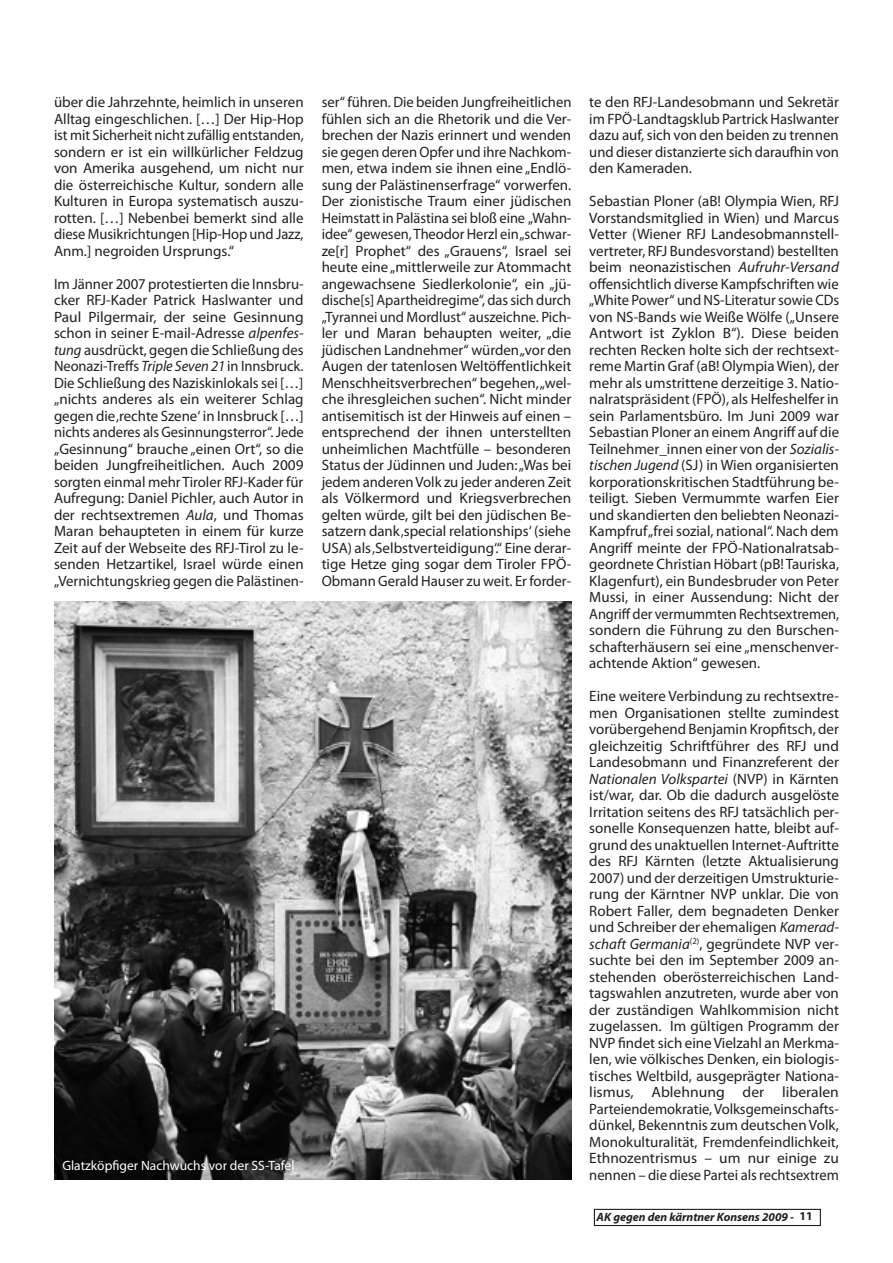
<style>
.page{position:relative;width:893px;height:1263px;background:#fff}
.page>*{position:absolute;margin:0;border:0;box-sizing:border-box;transform-origin:0 0}
.t1{font:15px/16.5px "Myriad Pro";color:#231f20;text-align:justify}
.t2{font:13.5px "Myriad Pro";color:#fff}
.t3{font:italic 700 12px "Myriad Pro";color:#231f20}
.s1{font-style:italic}
.s2{font-style:normal}
</style>
<div class="page">
<div style="left:594px;top:1209px;width:227px;height:17px;border:1px solid #231f20"></div>
<img style="left:54px;top:602px;width:517px;height:578px">
<p class="t1" style="left:54px;top:94px;width:251px">über die Jahrzehnte, heimlich in unseren Alltag eingeschlichen. […] Der Hip-Hop ist mit Sicherheit nicht zufällig entstanden, sondern er ist ein willkürlicher Feldzug von Amerika ausgehend, um nicht nur die österreichische Kultur, sondern alle Kulturen in Europa systematisch auszu&shy;rotten. […] Nebenbei bemerkt sind alle diese Musikrichtungen [Hip-Hop und Jazz, Anm.] negroiden Ursprungs.“</p>
<p class="t1" style="left:54px;top:275px;width:251px">Im Jänner 2007 protestierten die Innsbru&shy;cker RFJ-Kader Patrick Haslwanter und Paul Pilgermair, der seine Gesinnung schon in seiner E-mail-Adresse <span class="s1">alpenfes&shy;tung</span> ausdrückt, gegen die Schließung des Neonazi-Treffs <span class="s1">Triple Seven 21</span> in Innsbruck.<br>Die Schließung des Naziskinlokals sei […] „nichts anderes als ein weiterer Schlag gegen die ‚rechte Szene‘ in Innsbruck […] nichts anderes als Gesinnungsterror“. Jede „Gesinnung“ brauche „einen Ort“, so die beiden Jungfreiheitlichen. Auch 2009 sorgten einmal mehr Tiroler RFJ-Kader für Aufregung: Daniel Pichler, auch Autor in der rechtsextremen <span class="s1">Aula</span>, und Thomas Maran behaupteten in einem für kurze Zeit auf der Webseite des RFJ-Tirol zu le&shy;senden Hetzartikel, Israel würde einen „Vernichtungskrieg gegen die Palästinen-</p>
<p class="t2" style="left:62px;top:1157px;width:234px">Glatzköpfiger Nachwuchs vor der SS-Tafel</p>
<p class="t1" style="left:322px;top:94px;width:251px">ser“ führen. Die beiden Jungfreiheitlichen fühlen sich an die Rhetorik und die Ver&shy;brechen der Nazis erinnert und wenden sie gegen deren Opfer und ihre Nachkom&shy;men, etwa indem sie ihnen eine „Endlö&shy;sung der Palästinenserfrage“ vorwerfen.<br>Der zionistische Traum einer jüdischen Heimstatt in Palästina sei bloß eine „Wahn&shy;idee“ gewesen, Theodor Herzl ein „schwar&shy;ze[r] Prophet“ des „Grauens“, Israel sei heute eine „mittlerweile zur Atommacht angewachsene Siedlerkolonie“, ein „jü&shy;dische[s] Apartheidregime“, das sich durch „Tyrannei und Mordlust“ auszeichne. Pich&shy;ler und Maran behaupten weiter, „die jüdischen Landnehmer“ würden „vor den Augen der tatenlosen Weltöffentlichkeit Menschheitsverbrechen“ begehen, „wel&shy;che ihresgleichen suchen“. Nicht minder antisemitisch ist der Hinweis auf einen – entsprechend der ihnen unterstellten unheimlichen Machtfülle – besonderen Status der Jüdinnen und Juden: „Was bei jedem anderen Volk zu jeder anderen Zeit als Völkermord und Kriegsverbrechen gelten würde, gilt bei den jüdischen Be&shy;satzern dank ‚special relationships‘ (siehe USA) als ‚Selbstverteidigung‘.“ Eine derar&shy;tige Hetze ging sogar dem Tiroler FPÖ-Obmann Gerald Hauser zu weit. Er forder-</p>
<p class="t1" style="left:589px;top:94px;width:251px">te den RFJ-Landesobmann und Sekretär im FPÖ-Landtagsklub Partrick Haslwanter dazu auf, sich von den beiden zu trennen und dieser distanzierte sich daraufhin von den Kameraden.</p>
<p class="t1" style="left:589px;top:193px;width:251px">Sebastian Ploner (aB! Olympia Wien, RFJ Vorstandsmitglied in Wien) und Marcus Vetter (Wiener RFJ Landesobmannstell&shy;vertreter, RFJ Bundesvorstand) bestellten beim neonazistischen <span class="s1">Aufruhr-Versand </span>offensichtlich diverse Kampfschriften wie „White Power“ und NS-Literatur sowie CDs von NS-Bands wie Weiße Wölfe („Unsere Antwort ist Zyklon B“). Diese beiden rechten Recken holte sich der rechtsext&shy;reme Martin Graf (aB! Olympia Wien), der mehr als umstrittene derzeitige 3. Natio&shy;nalratspräsident (FPÖ), als Helfeshelfer in sein Parlamentsbüro. Im Juni 2009 war Sebastian Ploner an einem Angriff auf die Teilnehmer_innen einer von der <span class="s1">Sozialis&shy;tischen Jugend</span> (SJ) in Wien organisierten korporationskritischen Stadtführung be&shy;teiligt. Sieben Vermummte warfen Eier und skandierten den beliebten Neonazi-Kampfruf „frei sozial, national“. Nach dem Angriff meinte der FPÖ-Nationalratsab&shy;geordnete Christian Höbart (pB! Tauriska, Klagenfurt), ein Bundesbruder von Peter Mussi, in einer Aussendung: Nicht der Angriff der vermummten Rechtsextremen, sondern die Führung zu den Burschen&shy;schafterhäusern sei eine „menschenver&shy;achtende Aktion“ gewesen.</p>
<p class="t1" style="left:589px;top:688px;width:251px">Eine weitere Verbindung zu rechtsextre&shy;men Organisationen stellte zumindest vorübergehend Benjamin Kropfitsch, der gleichzeitig Schriftführer des RFJ und Landesobmann und Finanzreferent der <span class="s1">Nationalen Volkspartei</span> (NVP) in Kärnten ist/war, dar. Ob die dadurch ausgelöste Irritation seitens des RFJ tatsächlich per&shy;sonelle Konsequenzen hatte, bleibt auf&shy;grund des unaktuellen Internet-Auftritte des RFJ Kärnten (letzte Aktualisierung 2007) und der derzeitigen Umstrukturie&shy;rung der Kärntner NVP unklar. Die von Robert Faller, dem begnadeten Denker und Schreiber der ehemaligen <span class="s1">Kamerad&shy;schaft Germania</span><sup>(2)</sup>, gegründete NVP ver&shy;suchte bei den im September 2009 an&shy;stehenden oberösterreichischen Land&shy;tagswahlen anzutreten, wurde aber von der zuständigen Wahlkommision nicht zugelassen. Im gültigen Programm der NVP findet sich eine Vielzahl an Merkma&shy;len, wie völkisches Denken, ein biologis&shy;tisches Weltbild, ausgeprägter Nationa&shy;lismus, Ablehnung der liberalen Parteiendemokratie, Volksgemeinschafts&shy;dünkel, Bekenntnis zum deutschen Volk, Monokulturalität, Fremdenfeindlichkeit, Ethnozentrismus – um nur einige zu nennen – die diese Partei als rechtsextrem</p>
<p class="t3" style="left:597px;top:1209px;width:218px">AK gegen den kärntner Konsens 2009 - <span class="s2">11</span></p>
</div>
